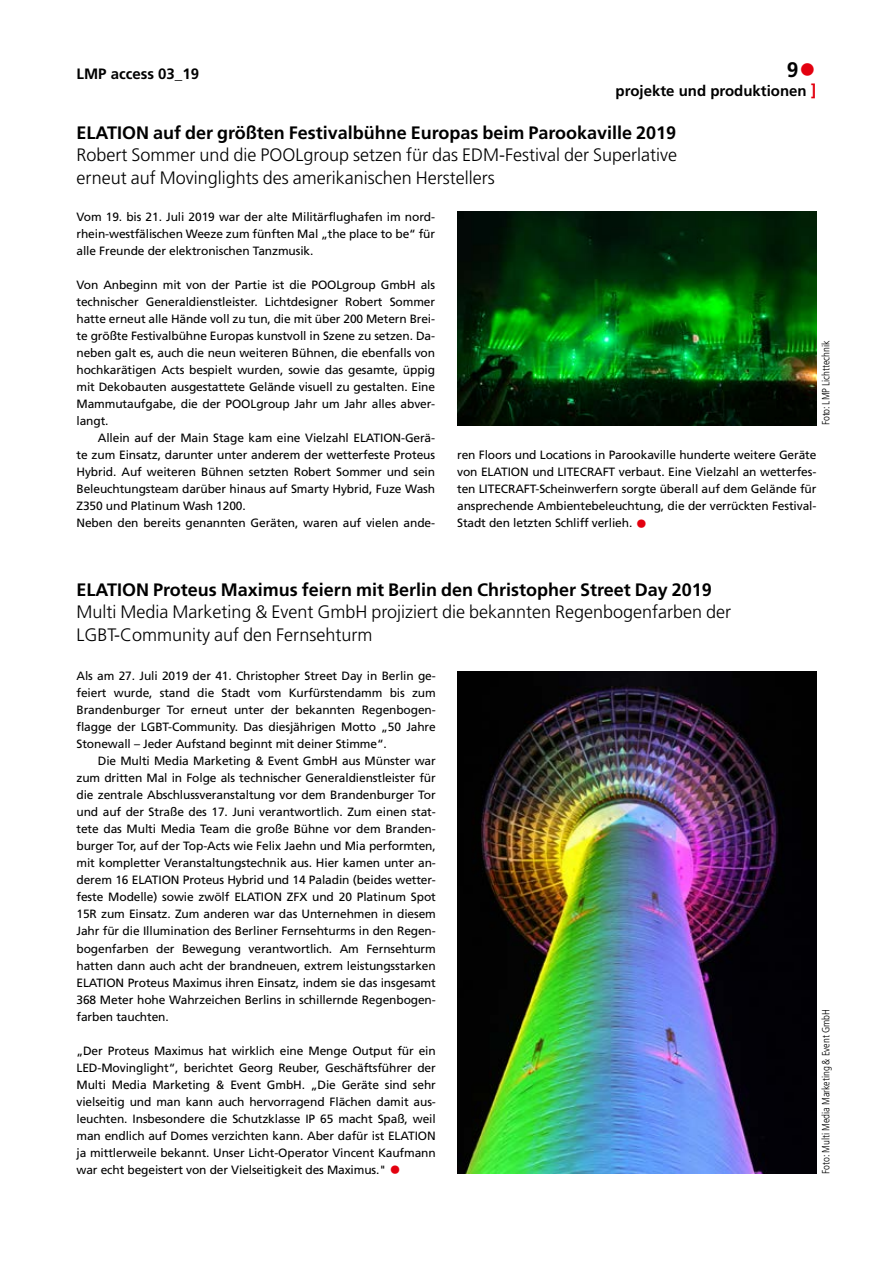
<style>
.page{position:relative;width:893px;height:1263px;background:#fff}
.page>*{position:absolute;margin:0;border:0;box-sizing:border-box;transform-origin:0 0}
.t1{font:700 21px "Frutiger LT Std";color:#000}
.t2{font:300 18px/22.4px "Frutiger LT Std";color:#000}
.t3{font:700 18px "Frutiger LT Std";color:#000}
.t4{font:700 15px "Frutiger LT Std";color:#000}
.t5{font:12px/17px "Frutiger LT Std";letter-spacing:-.01em;color:#000;text-align:justify}
.t6{font:300 condensed 10.5px "Frutiger LT Std";color:#000}
.s1{font-size:36px;color:#e3000f}
.s2{font-size:16.5px;color:#e3000f}
.s3{font-size:24px;color:#e3000f}
</style>
<div class="page">
<img style="left:457px;top:212px;width:359px;height:213px">
<img style="left:457px;top:671px;width:359px;height:503px">
<p class="t4" style="left:77px;top:65px;width:124px">LMP access 03_19</p>
<h1 class="t1" style="left:787px;top:58px;width:31px">9<span class="s1">•</span></h1>
<p class="t4" style="left:616px;top:82px;width:202px">projekte und produktionen <span class="s2">]</span></p>
<h2 class="t3" style="left:77px;top:122px;width:601px">ELATION auf der größten Festivalbühne Europas beim Parookaville 2019</h2>
<h2 class="t2" style="left:77px;top:144px;width:602px">Robert Sommer und die POOLgroup setzen für das EDM-Festival der Superlative erneut auf Movinglights des amerikanischen Herstellers</h2>
<p class="t5" style="left:77px;top:209px;width:360px">Vom 19. bis 21. Juli 2019 war der alte Militärflughafen im nord&shy;rhein-westfälischen Weeze zum fünften Mal „the place to be“ für alle Freunde der elektronischen Tanzmusik.</p>
<p class="t5" style="left:77px;top:277px;width:360px">Von Anbeginn mit von der Partie ist die POOLgroup GmbH als technischer Generaldienstleister. Lichtdesigner Robert Sommer hatte erneut alle Hände voll zu tun, die mit über 200 Metern Brei&shy;te größte Festivalbühne Europas kunstvoll in Szene zu setzen. Da&shy;neben galt es, auch die neun weiteren Bühnen, die ebenfalls von hochkarätigen Acts bespielt wurden, sowie das gesamte, üppig mit Dekobauten ausgestattete Gelände visuell zu gestalten. Eine Mammutaufgabe, die der POOLgroup Jahr um Jahr alles abver&shy;langt.</p>
<p class="t5" style="left:77px;top:430px;width:360px;text-align:left;text-indent:21px">Allein auf der Main Stage kam eine Vielzahl ELATION-Gerä&shy;te zum Einsatz, darunter unter anderem der wetterfeste Proteus Hybrid. Auf weiteren Bühnen setzten Robert Sommer und sein Beleuchtungsteam darüber hinaus auf Smarty Hybrid, Fuze Wash Z350 und Platinum Wash 1200.<br>Neben den bereits genannten Geräten, waren auf vielen ande-</p>
<p class="t6" style="left:820px;top:425px;width:86px;rotate:-90deg">Foto: LMP Lichttechnik</p>
<p class="t5" style="left:457px;top:447px;width:361px">ren Floors und Locations in Parookaville hunderte weitere Geräte von ELATION und LITECRAFT verbaut. Eine Vielzahl an wetterfes&shy;ten LITECRAFT-Scheinwerfern sorgte überall auf dem Gelände für ansprechende Ambientebeleuchtung, die der verrückten Festival-Stadt den letzten Schliff verlieh. <span class="s3">•</span></p>
<h2 class="t3" style="left:77px;top:579px;width:637px">ELATION Proteus Maximus feiern mit Berlin den Christopher Street Day 2019</h2>
<h2 class="t2" style="left:77px;top:601px;width:656px">Multi Media Marketing &amp; Event GmbH projiziert die bekannten Regenbogenfarben der<br>LGBT-Community auf den Fernsehturm</h2>
<p class="t5" style="left:77px;top:668px;width:361px">Als am 27. Juli 2019 der 41. Christopher Street Day in Berlin ge&shy;feiert wurde, stand die Stadt vom Kurfürstendamm bis zum Brandenburger Tor erneut unter der bekannten Regenbogen&shy;flagge der LGBT-Community. Das diesjährigen Motto „50 Jahre Stonewall – Jeder Aufstand beginnt mit deiner Stimme“.</p>
<p class="t5" style="left:77px;top:753px;width:361px;text-indent:21px">Die Multi Media Marketing &amp; Event GmbH aus Münster war zum dritten Mal in Folge als technischer Generaldienstleister für die zentrale Abschlussveranstaltung vor dem Brandenburger Tor und auf der Straße des 17. Juni verantwortlich. Zum einen stat&shy;tete das Multi Media Team die große Bühne vor dem Branden&shy;burger Tor, auf der Top-Acts wie Felix Jaehn und Mia performten, mit kompletter Veranstaltungstechnik aus. Hier kamen unter an&shy;derem 16 ELATION Proteus Hybrid und 14 Paladin (beides wetter&shy;feste Modelle) sowie zwölf ELATION ZFX und 20 Platinum Spot 15R zum Einsatz. Zum anderen war das Unternehmen in diesem Jahr für die Illumination des Berliner Fernsehturms in den Regen&shy;bogenfarben der Bewegung verantwortlich. Am Fernsehturm hatten dann auch acht der brandneuen, extrem leistungsstarken ELATION Proteus Maximus ihren Einsatz, indem sie das insgesamt 368 Meter hohe Wahrzeichen Berlins in schillernde Regenbogen&shy;farben tauchten.</p>
<p class="t5" style="left:77px;top:1042px;width:361px">„Der Proteus Maximus hat wirklich eine Menge Output für ein LED-Movinglight“, berichtet Georg Reuber, Geschäftsführer der Multi Media Marketing &amp; Event GmbH. „Die Geräte sind sehr vielseitig und man kann auch hervorragend Flächen damit aus&shy;leuchten. Insbesondere die Schutzklasse IP 65 macht Spaß, weil man endlich auf Domes verzichten kann. Aber dafür ist ELATION ja mittlerweile bekannt. Unser Licht-Operator Vincent Kaufmann war echt begeistert von der Vielseitigkeit des Maximus." <span class="s3">•</span></p>
<p class="t6" style="left:820px;top:1174px;width:166px;rotate:-90deg">Foto: Multi Media Marketing &amp; Event GmbH</p>
</div>
